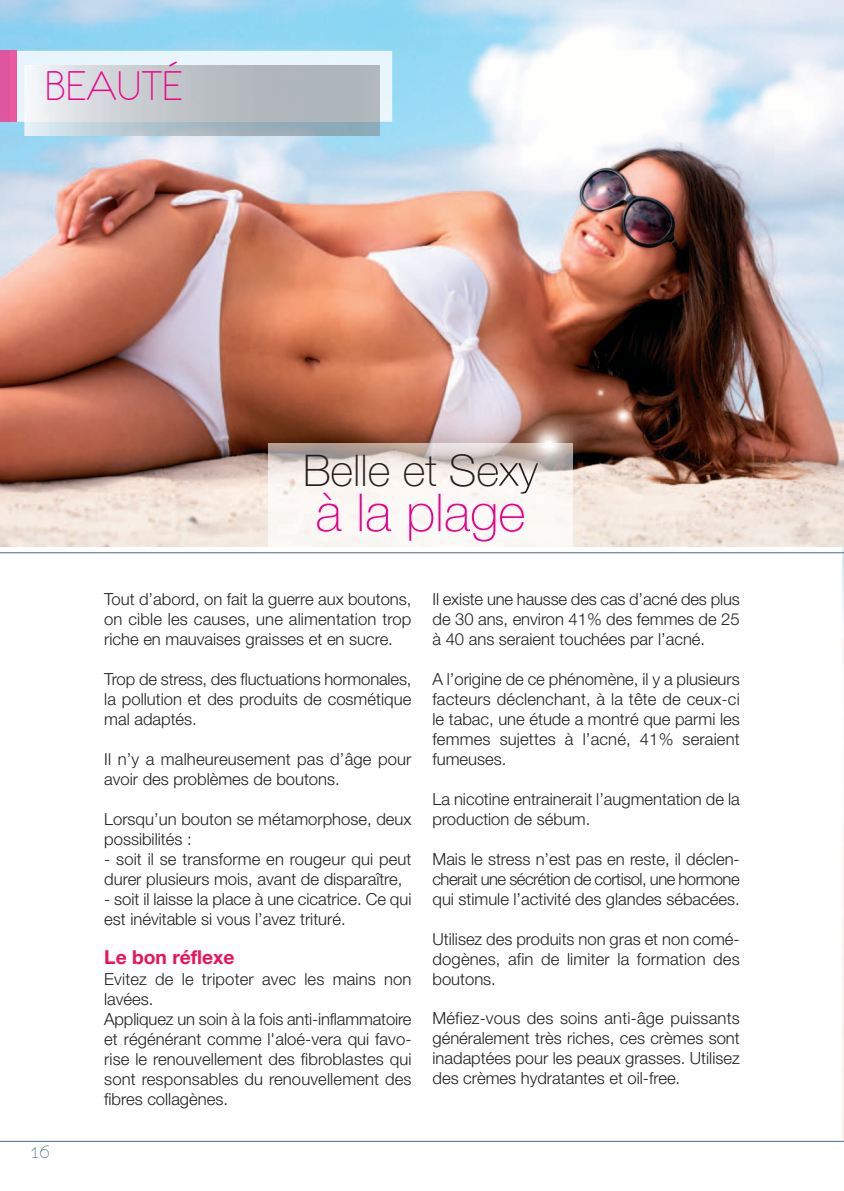
<style>
.page{position:relative;width:844px;height:1191px;background:#fff}
.page>*{position:absolute;margin:0;border:0;box-sizing:border-box;transform-origin:0 0}
.t1{font:100 52.5px "Helvetica Neue";color:#ed028c}
.t2{font:47.43px "Eurofurencelight";color:#ed028c}
.t3{font:100 43.75px "Helvetica Neue";color:#231f20}
.t4{font:21px "Eurofurencelight";color:#57768a}
.t5{font:700 19.25px "Helvetica Neue";color:#ed1157}
.t6{font:300 16.62px/19.9px "Helvetica Neue";color:#231f20;text-align:justify}
</style>
<div class="page">
<img style="left:842px;top:546px;width:1px;height:594px">
<hr style="left:0;top:1140px;width:843px;height:1px;background:#57768a">
<img style="left:0;top:0;width:843px;height:546px">
<img style="left:0;top:51px;width:392px;height:71px">
<img style="left:25px;top:65px;width:355px;height:70px">
<hr style="left:0;top:552px;width:843px;height:1px;background:#57768a">
<img style="left:268px;top:443px;width:227px;height:103px">
<div style="left:495px;top:495px;width:77px;height:51px;background:#fcf8f5"></div>
<img style="left:495px;top:366px;width:164px;height:129px">
<img style="left:495px;top:463px;width:43px;height:31px">
<h2 class="t2" style="left:45px;top:62px;width:139px">BEAUTÉ</h2>
<h3 class="t3" style="left:303px;top:454px;width:236px">Belle et Sexy</h3>
<h1 class="t1" style="left:315px;top:494px;width:211px">à la plage</h1>
<p class="t4" style="left:30px;top:1141px;width:21px">16</p>
<p class="t6" style="left:104px;top:591px;width:309px">Tout d’abord, on fait la guerre aux boutons, on cible les causes, une alimentation trop riche en mauvaises graisses et en sucre.</p>
<p class="t6" style="left:104px;top:671px;width:309px">Trop de stress, des fluctuations hormonales, la pollution et des produits de cosmétique mal adaptés.</p>
<p class="t6" style="left:104px;top:750px;width:308px">Il n’y a malheureusement pas d’âge pour avoir des problèmes de boutons.</p>
<p class="t6" style="left:104px;top:810px;width:308px">Lorsqu’un bouton se métamorphose, deux possibilités :</p>
<p class="t6" style="left:104px;top:850px;width:308px">- soit il se transforme en rougeur qui peut durer plusieurs mois, avant de disparaître,</p>
<p class="t6" style="left:104px;top:890px;width:309px">- soit il laisse la place à une cicatrice. Ce qui est inévitable si vous l’avez trituré.</p>
<p class="t5" style="left:104px;top:950px;width:132px">Le bon réflexe</p>
<p class="t6" style="left:104px;top:970px;width:309px;text-align:left">Evitez de le tripoter avec les mains non lavées.<br>Appliquez un soin à la fois anti-inflammatoire et régénérant comme l'aloé-vera qui favo&shy;rise le renouvellement des fibroblastes qui sont responsables du renouvellement des fibres collagènes.</p>
<p class="t6" style="left:432px;top:591px;width:309px">Il existe une hausse des cas d’acné des plus de 30 ans, environ 41% des femmes de 25 à 40 ans seraient touchées par l’acné.</p>
<p class="t6" style="left:432px;top:671px;width:309px">A l’origine de ce phénomène, il y a plusieurs facteurs déclenchant, à la tête de ceux-ci le tabac, une étude a montré que parmi les femmes sujettes à l’acné, 41% seraient fumeuses.</p>
<p class="t6" style="left:432px;top:790px;width:308px">La nicotine entrainerait l’augmentation de la production de sébum.</p>
<p class="t6" style="left:432px;top:850px;width:309px">Mais le stress n’est pas en reste, il déclen&shy;cherait une sécrétion de cortisol, une hormone qui stimule l’activité des glandes sébacées.</p>
<p class="t6" style="left:432px;top:930px;width:309px">Utilisez des produits non gras et non comé&shy;dogènes, afin de limiter la formation des boutons.</p>
<p class="t6" style="left:432px;top:1010px;width:309px">Méfiez-vous des soins anti-âge puissants généralement très riches, ces crèmes sont inadaptées pour les peaux grasses. Utilisez des crèmes hydratantes et oil-free.</p>
</div>
